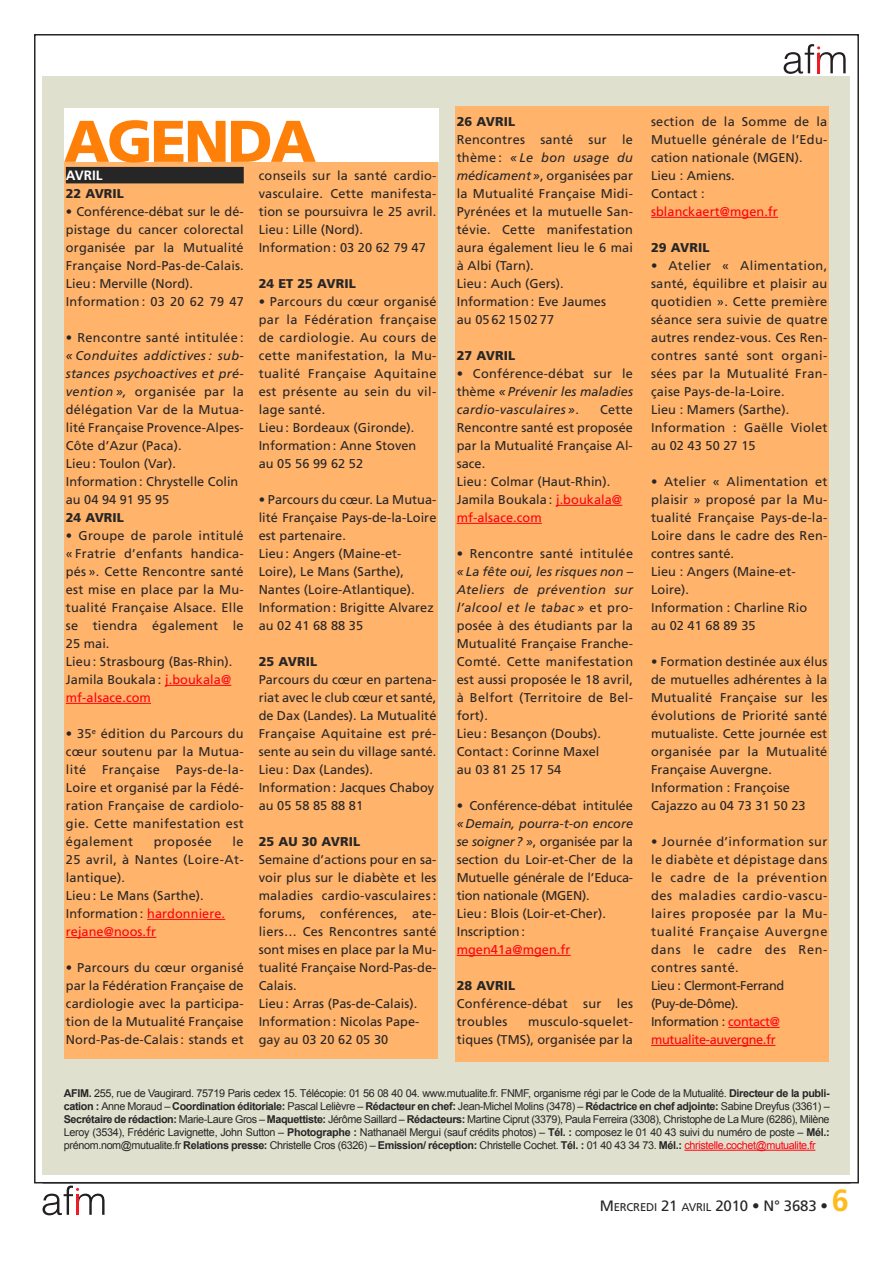
<style>
.page{position:relative;width:893px;height:1263px;background:#fff}
.page>*{position:absolute;margin:0;border:0;box-sizing:border-box;transform-origin:0 0}
.t1{font:900 58.8px "Frutiger";letter-spacing:-.04em;color:#ff8008}
.t2{font:15px "Frutiger";letter-spacing:-.01em;color:#272627}
.t3{font:700 13.5px "Frutiger";color:#fff}
.t4{font:12.75px/18px "Frutiger";letter-spacing:.01em;color:#272627}
.t5{font:12.75px/18px "Frutiger";letter-spacing:.035em;color:#272627}
.t6{font:12.75px/18px "Frutiger";letter-spacing:-.015em;color:#272627}
.t7{font:900 12.75px "Frutiger";letter-spacing:.005em;color:#272627}
.t8{font:italic 12.75px/18px "Frutiger";letter-spacing:.005em;color:#272627;text-align:justify}
.t9{font:12.75px "Frutiger";letter-spacing:.03em;color:#272627}
.t10{font:12.75px "Frutiger";letter-spacing:.005em;color:#ff000f}
.t11{font:10.8px/12.9px "Arial";letter-spacing:-.035em;color:#272627;text-align:justify}
.s1{font-style:italic}
.s2{color:#ff000f}
.s3{font-style:normal}
.s4{font-weight:700}
.s5{font-size:11.25px}
.s6{font-weight:700;font-size:30.6px;color:#ffba1c}
</style>
<div class="page">
<svg style="left:43px;top:1185px;width:62px;height:30px"></svg>
<div style="left:43px;top:77px;width:807px;height:1098px;background:#e0e0ce"></div>
<svg style="left:784px;top:44px;width:62px;height:30px"></svg>
<div style="left:64px;top:162px;width:374px;height:896px;background:#ffb36b"></div>
<div style="left:66px;top:167px;width:178px;height:16px;background:#272627"></div>
<hr style="left:165px;top:685px;width:66px;height:1px;background:#ff000f">
<hr style="left:66px;top:703px;width:85px;height:1px;background:#ff000f">
<hr style="left:147px;top:919px;width:78px;height:1px;background:#ff000f">
<hr style="left:66px;top:937px;width:90px;height:1px;background:#ff000f">
<div style="left:64px;top:108px;width:374px;height:54px;background:#fff"></div>
<div style="left:455px;top:106px;width:374px;height:956px;background:#ffb36b"></div>
<hr style="left:556px;top:505px;width:66px;height:1px;background:#ff000f">
<hr style="left:457px;top:523px;width:85px;height:1px;background:#ff000f">
<hr style="left:457px;top:955px;width:114px;height:1px;background:#ff000f">
<hr style="left:651px;top:217px;width:127px;height:1px;background:#ff000f">
<hr style="left:728px;top:1027px;width:51px;height:1px;background:#ff000f">
<hr style="left:651px;top:1045px;width:124px;height:1px;background:#ff000f">
<hr style="left:684px;top:1150px;width:131px;height:1px;background:#ff000f">
<h1 class="t1" style="left:64px;top:118px;width:254px">AGENDA</h1>
<p class="t3" style="left:66px;top:170px;width:38px">AVRIL</p>
<p class="t7" style="left:66px;top:188px;width:59px">22 AVRIL</p>
<p class="t4" style="left:66px;top:204px;width:179px">• Conférence-débat sur le dé&shy;pistage du cancer colorectal organisée par la Mutualité<br>Française Nord-Pas-de-Calais.<br>Lieu : Merville (Nord).<br>Information : 03 20 62 79 47</p>
<p class="t9" style="left:66px;top:332px;width:179px">• Rencontre santé intitulée :</p>
<p class="t4" style="left:66px;top:348px;width:179px"><span class="s1">« Conduites addictives : sub&shy;stances psychoactives et pré&shy;vention »,</span> organisée par la délégation Var de la Mutua&shy;lité Française Provence-Alpes-<br>Côte d’Azur (Paca).<br>Lieu : Toulon (Var).<br>Information : Chrystelle Colin au 04 94 91 95 95</p>
<p class="t7" style="left:66px;top:512px;width:59px">24 AVRIL</p>
<p class="t4" style="left:66px;top:528px;width:179px">• Groupe de parole intitulé « Fratrie d’enfants handica&shy;pés ». Cette Rencontre santé est mise en place par la Mu&shy;tualité Française Alsace. Elle se tiendra également le<br>25 mai.<br>Lieu : Strasbourg (Bas-Rhin).<br>Jamila Boukala : <span class="s2">j.boukala@ mf-alsace.com</span></p>
<p class="t4" style="left:66px;top:726px;width:179px;text-align:justify">• 35<sup>e</sup> édition du Parcours du cœur soutenu par la Mutua&shy;lité Française Pays-de-la-Loire et organisé par la Fédé&shy;ration Française de cardiolo&shy;gie. Cette manifestation est également</p>
<p class="t4" style="left:66px;top:834px;width:179px;text-indent:167px">le<br>25 avril, à Nantes (Loire-At&shy;lantique).<br>Lieu : Le Mans (Sarthe).<br>Information : <span class="s2">hardonniere. rejane@noos.fr</span></p>
<p class="t4" style="left:66px;top:960px;width:179px;text-align:justify">• Parcours du cœur organisé par la Fédération Française de cardiologie avec la participa&shy;tion de la Mutualité Française Nord-Pas-de-Calais : stands et</p>
<p class="t5" style="left:154px;top:834px;width:60px">proposée</p>
<p class="t4" style="left:259px;top:168px;width:179px">conseils sur la santé cardio&shy;vasculaire. Cette manifesta&shy;tion se poursuivra le 25 avril.<br>Lieu : Lille (Nord).<br>Information : 03 20 62 79 47</p>
<p class="t7" style="left:259px;top:278px;width:99px">24 ET 25 AVRIL</p>
<p class="t5" style="left:259px;top:294px;width:179px">• Parcours du cœur organisé par la Fédération française de cardiologie. Au cours de cette manifestation, la Mu&shy;tualité Française Aquitaine est présente au sein du vil&shy;lage santé.<br>Lieu : Bordeaux (Gironde).<br>Information : Anne Stoven<br>au 05 56 99 62 52</p>
<p class="t4" style="left:259px;top:492px;width:179px">• Parcours du cœur. La Mutua&shy;lité Française Pays-de-la-Loire est partenaire.<br>Lieu : Angers (Maine-et-<br>Loire), Le Mans (Sarthe),<br>Nantes (Loire-Atlantique).<br>Information : Brigitte Alvarez au 02 41 68 88 35</p>
<p class="t7" style="left:259px;top:657px;width:60px">25 AVRIL</p>
<p class="t4" style="left:259px;top:672px;width:179px">Parcours du cœur en partena&shy;riat avec le club cœur et santé, de Dax (Landes). La Mutualité<br>Française Aquitaine est pré&shy;sente au sein du village santé.<br>Lieu : Dax (Landes).<br>Information : Jacques Chaboy au 05 58 85 88 81</p>
<p class="t7" style="left:259px;top:837px;width:103px">25 AU 30 AVRIL</p>
<p class="t4" style="left:259px;top:852px;width:179px">Semaine d’actions pour en sa&shy;voir plus sur le diabète et les maladies cardio-vasculaires : forums, conférences, ate&shy;liers… Ces Rencontres santé sont mises en place par la Mu&shy;tualité Française Nord-Pas-de-<br>Calais.<br>Lieu : Arras (Pas-de-Calais).<br>Information : Nicolas Pape&shy;gay au 03 20 62 05 30</p>
<p class="t7" style="left:457px;top:116px;width:60px">26 AVRIL</p>
<p class="t4" style="left:457px;top:132px;width:178px">Rencontres santé sur le thème : <span class="s1">« Le bon usage du médicament »</span>, organisées par la Mutualité Française Midi-<br>Pyrénées et la mutuelle San&shy;tévie. Cette manifestation aura également lieu le 6 mai à Albi (Tarn).<br>Lieu : Auch (Gers).<br>Information : Eve Jaumes<br>au 05 62 15 02 77</p>
<p class="t7" style="left:457px;top:350px;width:60px">27 AVRIL</p>
<p class="t8" style="left:457px;top:366px;width:178px"><span class="s3">• Conférence-débat sur le thème</span> « Prévenir les maladies cardio-vasculaires »<span class="s3">.</span></p>
<p class="t4" style="left:457px;top:402px;width:178px;text-indent:143px">Cette<br>Rencontre santé est proposée par la Mutualité Française Al&shy;sace.<br>Lieu : Colmar (Haut-Rhin).<br>Jamila Boukala : <span class="s2">j.boukala@ mf-alsace.com</span></p>
<p class="t9" style="left:457px;top:548px;width:178px">• Rencontre santé intitulée</p>
<p class="t4" style="left:457px;top:564px;width:178px"><span class="s1">« La fête oui, les risques non –<br>Ateliers de prévention sur l’alcool et le tabac »</span> et pro&shy;posée à des étudiants par la<br>Mutualité Française Franche-<br>Comté. Cette manifestation est aussi proposée le 18 avril, à Belfort (Territoire de Bel&shy;fort).<br>Lieu : Besançon (Doubs).<br>Contact : Corinne Maxel<br>au 03 81 25 17 54</p>
<p class="t4" style="left:457px;top:798px;width:178px">• Conférence-débat intitulée</p>
<p class="t6" style="left:457px;top:816px;width:178px"><span class="s1">«Demain, pourra-t-on encore se soigner? »</span>, organisée par la section du Loir-et-Cher de la<br>Mutuelle générale de l’Educa&shy;tion nationale (MGEN).<br>Lieu : Blois (Loir-et-Cher).<br>Inscription :</p>
<p class="t10" style="left:457px;top:945px;width:115px">mgen41a@mgen.fr</p>
<p class="t7" style="left:457px;top:980px;width:60px">28 AVRIL</p>
<p class="t4" style="left:457px;top:996px;width:178px">Conférence-débat sur les troubles</p>
<p class="t4" style="left:457px;top:1014px;width:178px;text-align:right">musculo-squelet-<br>tiques (TMS), organisée par la</p>
<p class="t4" style="left:651px;top:114px;width:178px">section de la Somme de la<br>Mutuelle générale de l’Edu&shy;cation nationale (MGEN).<br>Lieu : Amiens.<br>Contact :</p>
<p class="t10" style="left:651px;top:206px;width:128px">sblanckaert@mgen.fr</p>
<p class="t7" style="left:651px;top:242px;width:60px">29 AVRIL</p>
<p class="t4" style="left:651px;top:258px;width:178px">• Atelier « Alimentation, santé, équilibre et plaisir au quotidien ». Cette première séance sera suivie de quatre autres rendez-vous. Ces Ren&shy;contres santé sont organi&shy;sées par la Mutualité Fran&shy;çaise Pays-de-la-Loire.<br>Lieu : Mamers (Sarthe).<br>Information : Gaëlle Violet au 02 43 50 27 15</p>
<p class="t4" style="left:651px;top:474px;width:178px">• Atelier « Alimentation et plaisir » proposé par la Mu&shy;tualité Française Pays-de-la-<br>Loire dans le cadre des Ren&shy;contres santé.<br>Lieu : Angers (Maine-et-<br>Loire).<br>Information : Charline Rio<br>au 02 41 68 89 35</p>
<p class="t4" style="left:651px;top:654px;width:178px">• Formation destinée aux élus de mutuelles adhérentes à la<br>Mutualité Française sur les évolutions de Priorité santé mutualiste. Cette journée est organisée par la Mutualité<br>Française Auvergne.<br>Information : Françoise<br>Cajazzo au 04 73 31 50 23</p>
<p class="t5" style="left:651px;top:834px;width:178px">• Journée d’information sur le diabète et dépistage dans le cadre de la prévention des maladies cardio-vascu&shy;laires proposée par la Mu&shy;tualité Française Auvergne dans le cadre des Ren&shy;contres santé.<br>Lieu : Clermont-Ferrand (Puy-de-Dôme).<br>Information : <span class="s2">contact@ mutualite-auvergne.fr</span></p>
<p class="t11" style="left:64px;top:1087px;width:767px"><span class="s4">AFIM.</span> 255, rue de Vaugirard. 75719 Paris cedex 15. Télécopie: 01 56 08 40 04. www.mutualite.fr. FNMF, organisme régi par le Code de la Mutualité. <span class="s4">Directeur de la publi&shy;cation :</span> Anne Moraud – <span class="s4">Coordination éditoriale:</span> Pascal Lelièvre – <span class="s4">Rédacteur en chef:</span> Jean-Michel Molins (3478) – <span class="s4">Rédactrice en chef adjointe:</span> Sabine Dreyfus (3361) – <span class="s4">Secrétaire de rédaction:</span> Marie-Laure Gros – <span class="s4">Maquettiste:</span> Jérôme Saillard – <span class="s4">Rédacteurs:</span> Martine Ciprut (3379), Paula Ferreira (3308), Christophe de La Mure (6286), Milène Leroy (3534), Frédéric Lavignette, John Sutton – <span class="s4">Photographe :</span> Nathanaël Mergui (sauf crédits photos) – <span class="s4">Tél. :</span> composez le 01 40 43 suivi du numéro de poste – <span class="s4">Mél.: </span>prénom.nom@mutualite.fr <span class="s4">Relations presse:</span> Christelle Cros (6326) – <span class="s4">Emission/ réception:</span> Christelle Cochet. <span class="s4">Tél. :</span> 01 40 43 34 73. <span class="s4">Mél.:</span> <span class="s2">christelle.cochet@mutualite.fr</span></p>
<p class="t2" style="left:600px;top:1200px;width:251px">M<span class="s5">ERCREDI</span> 21 <span class="s5">AVRIL</span> 2010 • N° 3683 • <span class="s6">6</span></p>
</div>
